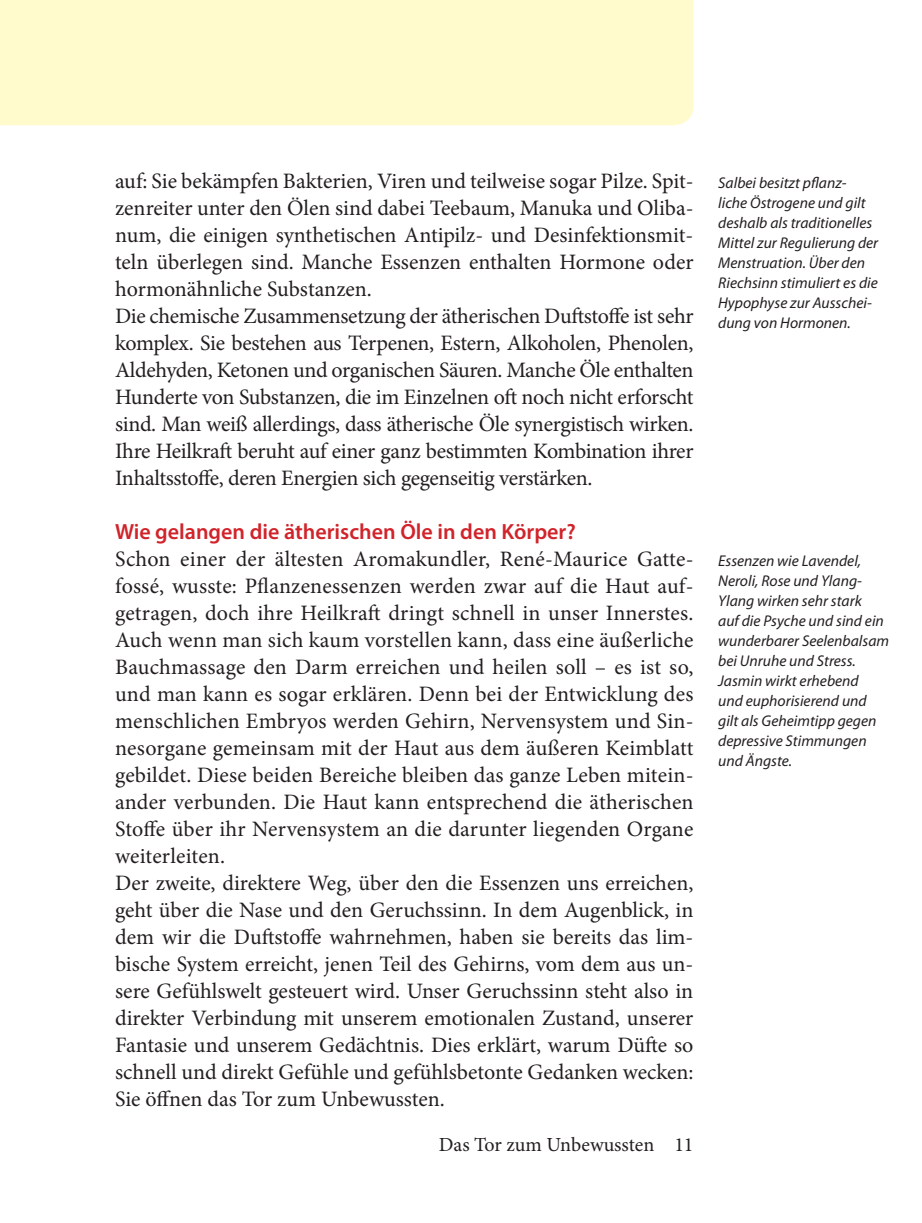
<style>
.page{position:relative;width:922px;height:1223px;background:#fff}
.page>*{position:absolute;margin:0;border:0;box-sizing:border-box;transform-origin:0 0}
.t1{font:22px/27px "Minion Pro";color:#231f20}
.t2{font:600 22px "Myriad Pro";color:#d1232a}
.t3{font:20px "Minion Pro";color:#231f20}
.t4{font:italic 15.6px/20px "Myriad Pro";color:#231f20}
</style>
<div class="page">
<div style="left:0;top:0;width:693px;height:125px;background:#fffbcc"></div>
<p class="t1" style="left:115px;top:169px;width:580px">auf: Sie bekämpfen Bakterien, Viren und teilweise sogar Pilze. Spit&shy;zenreiter unter den Ölen sind dabei Teebaum, Manuka und Oliba&shy;num, die einigen synthetischen Antipilz- und Desinfektionsmit&shy;teln überlegen sind. Manche Essenzen enthalten Hormone oder hormonähnliche Substanzen.<br>Die chemische Zusammensetzung der ätherischen Duftstoffe ist sehr komplex. Sie bestehen aus Terpenen, Estern, Alkoholen, Phenolen, Aldehyden, Ketonen und organischen Säuren. Manche Öle enthalten Hunderte von Substanzen, die im Einzelnen oft noch nicht erforscht sind. Man weiß allerdings, dass ätherische Öle synergistisch wirken.<br>Ihre Heilkraft beruht auf einer ganz bestimmten Kombination ihrer Inhaltsstoffe, deren Energien sich gegenseitig verstärken.</p>
<p class="t2" style="left:115px;top:523px;width:462px">Wie gelangen die ätherischen Öle in den Körper?</p>
<p class="t1" style="left:115px;top:547px;width:580px">Schon einer der ältesten Aromakundler, René-Maurice Gatte&shy;fossé, wusste: Pflanzenessenzen werden zwar auf die Haut auf&shy;getragen, doch ihre Heilkraft dringt schnell in unser Innerstes.<br>Auch wenn man sich kaum vorstellen kann, dass eine äußerliche Bauchmassage den Darm erreichen und heilen soll – es ist so, und man kann es sogar erklären. Denn bei der Entwicklung des menschlichen Embryos werden Gehirn, Nervensystem und Sin&shy;nesorgane gemeinsam mit der Haut aus dem äußeren Keimblatt gebildet. Diese beiden Bereiche bleiben das ganze Leben mitein&shy;ander verbunden. Die Haut kann entsprechend die ätherischen Stoffe über ihr Nervensystem an die darunter liegenden Organe weiterleiten.<br>Der zweite, direktere Weg, über den die Essenzen uns erreichen, geht über die Nase und den Geruchssinn. In dem Augenblick, in dem wir die Duftstoffe wahrnehmen, haben sie bereits das lim&shy;bische System erreicht, jenen Teil des Gehirns, vom dem aus un&shy;sere Gefühlswelt gesteuert wird. Unser Geruchssinn steht also in direkter Verbindung mit unserem emotionalen Zustand, unserer Fantasie und unserem Gedächtnis. Dies erklärt, warum Düfte so schnell und direkt Gefühle und gefühlsbetonte Gedanken wecken:<br>Sie öffnen das Tor zum Unbewussten.</p>
<p class="t3" style="left:439px;top:1136px;width:256px">Das Tor zum Unbewussten 11</p>
<p class="t4" style="left:718px;top:173px;width:162px">Salbei besitzt pflanz&shy;liche Östrogene und gilt deshalb als traditionelles<br>Mittel zur Regulierung der<br>Mens truation. Über den<br>Riechsinn stimuliert es die<br>Hypophyse zur Ausschei&shy;dung von Hormonen.</p>
<p class="t4" style="left:718px;top:551px;width:172px">Essenzen wie Lavendel,<br>Neroli, Rose und Ylang-<br>Ylang wirken sehr stark<br>auf die Psyche und sind ein wunderbarer Seelenbalsam bei Unruhe und Stress.<br>Jasmin wirkt erhebend<br>und euphorisierend und gilt als Geheimtipp gegen depressive Stimmungen und Ängste.</p>
</div>
